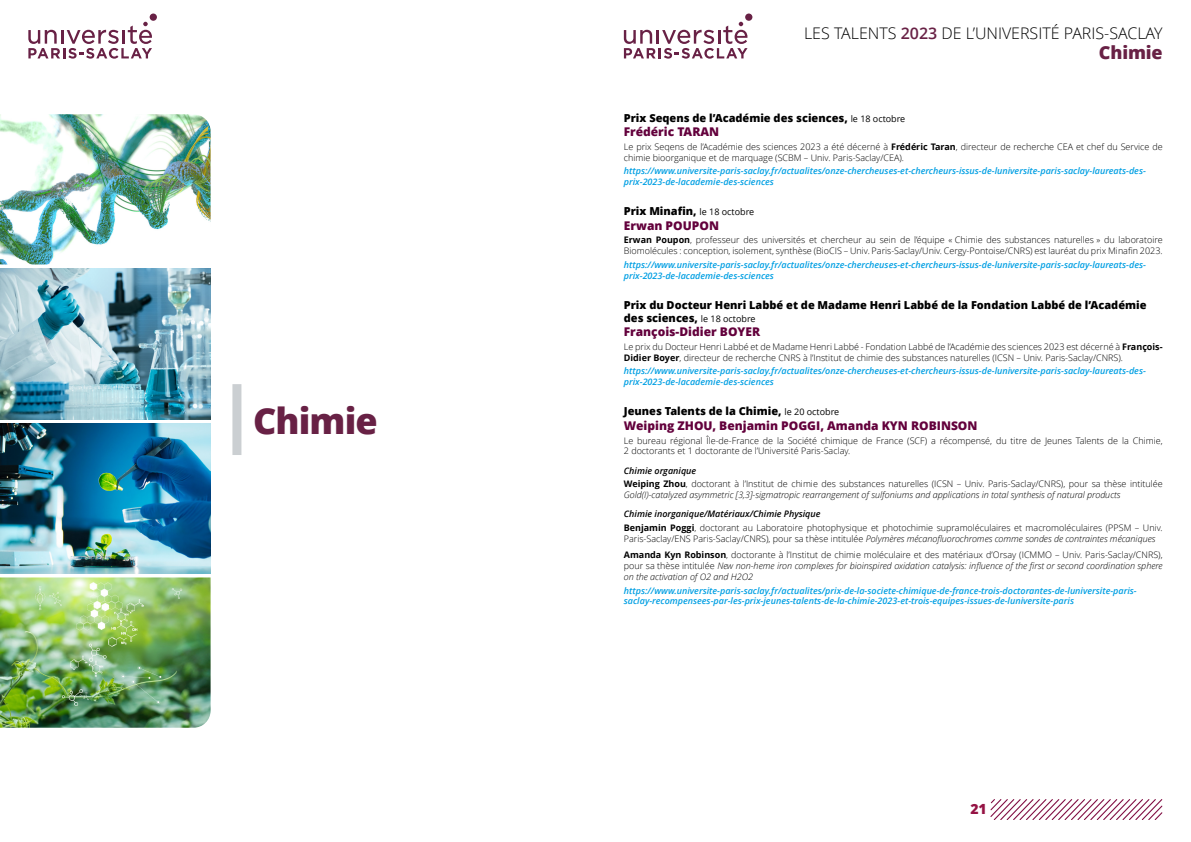
<style>
.page{position:relative;width:1191px;height:842px;background:#fff}
.page>*{position:absolute;margin:0;border:0;box-sizing:border-box;transform-origin:0 0}
.t1{font:800 36px "Open Sans";letter-spacing:-.025em;color:#682145}
.t2{font:800 18px "Open Sans";letter-spacing:-.01em;color:#682145}
.t3{font:300 16px "Open Sans";color:#000}
.t4{font:800 14px "Open Sans";color:#951344}
.t5{font:800 12px "Open Sans";color:#63003c}
.t6{font:800 11px/13.2px "Open Sans";color:#000}
.t7{font:300 9px/10.8px "Open Sans";color:#000}
.t8{font:italic 600 9px/10.8px "Open Sans";color:#009fe3}
.t9{font:italic 300 9px/10.8px "Open Sans";color:#000}
.s1{font-weight:600;color:#682145}
.s2{font-weight:400;font-size:9px}
.s3{font-weight:700}
.s4{font-weight:600;font-style:italic}
.s5{font-style:italic}
.s6{font-style:normal}
</style>
<div class="page">
<div style="left:745px;top:14px;width:7px;height:7px;background:#682145;border-radius:50%"></div>
<svg style="left:624px;top:22px;width:123px;height:37px"></svg>
<img style="left:991px;top:799px;width:171px;height:20px">
<div style="left:150px;top:14px;width:7px;height:7px;background:#682145;border-radius:50%"></div>
<svg style="left:28px;top:22px;width:124px;height:37px"></svg>
<div style="left:232px;top:384px;width:9px;height:71px;background:#cbcfd2"></div>
<img style="left:0;top:269px;width:211px;height:150px">
<img style="left:0;top:114px;width:211px;height:150px">
<img style="left:0;top:423px;width:211px;height:150px">
<img style="left:0;top:577px;width:211px;height:151px">
<h1 class="t1" style="left:253px;top:394px;width:126px">Chimie</h1>
<h3 class="t3" style="left:804px;top:22px;width:360px">LES TALENTS <span class="s1">2023</span> DE L’UNIVERSITÉ PARIS-SACLAY</h3>
<h2 class="t2" style="left:1099px;top:39px;width:65px">Chimie</h2>
<p class="t6" style="left:624px;top:111px;width:283px">Prix Seqens de l’Académie des sciences, <span class="s2">le 18 octobre</span></p>
<h3 class="t5" style="left:624px;top:123px;width:97px">Frédéric TARAN</h3>
<p class="t7" style="left:624px;top:141px;width:540px">Le prix Seqens de l’Académie des sciences 2023 a été décerné à <span class="s3">Frédéric Taran</span>, directeur de recherche CEA et chef du Service de chimie bioorganique et de marquage (SCBM – Univ. Paris-Saclay/CEA).</p>
<p class="t8" style="left:624px;top:165px;width:523px">https://www.universite-paris-saclay.fr/actualites/onze-chercheuses-et-chercheurs-issus-de-luniversite-paris-saclay-laureats-des&shy;prix-2023-de-lacademie-des-sciences</p>
<p class="t6" style="left:624px;top:204px;width:132px">Prix Minafin, <span class="s2">le 18 octobre</span></p>
<h3 class="t5" style="left:624px;top:216px;width:97px">Erwan POUPON</h3>
<p class="t7" style="left:624px;top:234px;width:540px"><span class="s3">Erwan Poupon</span>, professeur des universités et chercheur au sein de l’équipe « Chimie des substances naturelles » du laboratoire<br>Biomolécules : conception, isolement, synthèse (BioCIS – Univ. Paris-Saclay/Univ. Cergy-Pontoise/CNRS) est lauréat du prix Minafin 2023.</p>
<p class="t8" style="left:624px;top:259px;width:523px">https://www.universite-paris-saclay.fr/actualites/onze-chercheuses-et-chercheurs-issus-de-luniversite-paris-saclay-laureats-des&shy;prix-2023-de-lacademie-des-sciences</p>
<p class="t6" style="left:624px;top:298px;width:524px">Prix du Docteur Henri Labbé et de Madame Henri Labbé de la Fondation Labbé de l’Académie des sciences, <span class="s2">le 18 octobre</span></p>
<h3 class="t5" style="left:624px;top:323px;width:138px">François-Didier BOYER</h3>
<p class="t7" style="left:624px;top:341px;width:540px">Le prix du Docteur Henri Labbé et de Madame Henri Labbé - Fondation Labbé de l’Académie des sciences 2023 est décerné à <span class="s3">François-<br>Didier Boyer</span>, directeur de recherche CNRS à l’Institut de chimie des substances naturelles (ICSN – Univ. Paris-Saclay/CNRS).</p>
<p class="t8" style="left:624px;top:366px;width:523px">https://www.universite-paris-saclay.fr/actualites/onze-chercheuses-et-chercheurs-issus-de-luniversite-paris-saclay-laureats-des&shy;prix-2023-de-lacademie-des-sciences</p>
<p class="t6" style="left:624px;top:404px;width:217px">Jeunes Talents de la Chimie, <span class="s2">le 20 octobre</span></p>
<h3 class="t5" style="left:624px;top:416px;width:355px">Weiping ZHOU, Benjamin POGGI, Amanda KYN ROBINSON</h3>
<p class="t7" style="left:624px;top:435px;width:540px">Le bureau régional Île-de-France de la Société chimique de France (SCF) a récompensé, du titre de Jeunes Talents de la Chimie,<br>2 doctorants et 1 doctorante de l’Université Paris-Saclay.</p>
<p class="t7" style="left:624px;top:463px;width:540px;line-height:13.6px"><span class="s4">Chimie organique<br></span><span class="s3">Weiping Zhou</span>, doctorant à l’Institut de chimie des substances naturelles (ICSN – Univ. Paris-Saclay/CNRS), pour sa thèse intitulée</p>
<p class="t9" style="left:624px;top:489px;width:498px">Gold(I)-catalyzed asymmetric [3,3]-sigmatropic rearrangement of sulfoniums and applications in total synthesis of natural products</p>
<p class="t7" style="left:624px;top:507px;width:540px;line-height:13.6px"><span class="s4">Chimie inorganique/Matériaux/Chimie Physique<br></span><span class="s3">Benjamin Poggi</span>, doctorant au Laboratoire photophysique et photochimie supramoléculaires et macromoléculaires (PPSM – Univ.</p>
<p class="t7" style="left:624px;top:530px;width:540px;line-height:16.5px">Paris-Saclay/ENS Paris-Saclay/CNRS), pour sa thèse intitulée <span class="s5">Polymères mécanofluorochromes comme sondes de contraintes mécaniques<br></span><span class="s3">Amanda Kyn Robinson</span>, doctorante à l’Institut de chimie moléculaire et des matériaux d’Orsay (ICMMO – Univ. Paris-Saclay/CNRS),</p>
<p class="t9" style="left:624px;top:560px;width:540px"><span class="s6">pour sa thèse intitulée</span> New non-heme iron complexes for bioinspired oxidation catalysis: influence of the first or second coordination sphere on the activation of O2 and H2O2</p>
<p class="t8" style="left:624px;top:585px;width:514px">https://www.universite-paris-saclay.fr/actualites/prix-de-la-societe-chimique-de-france-trois-doctorantes-de-luniversite-paris&shy;saclay-recompensees-par-les-prix-jeunes-talents-de-la-chimie-2023-et-trois-equipes-issues-de-luniversite-paris</p>
<h3 class="t4" style="left:970px;top:798px;width:18px">21</h3>
</div>
